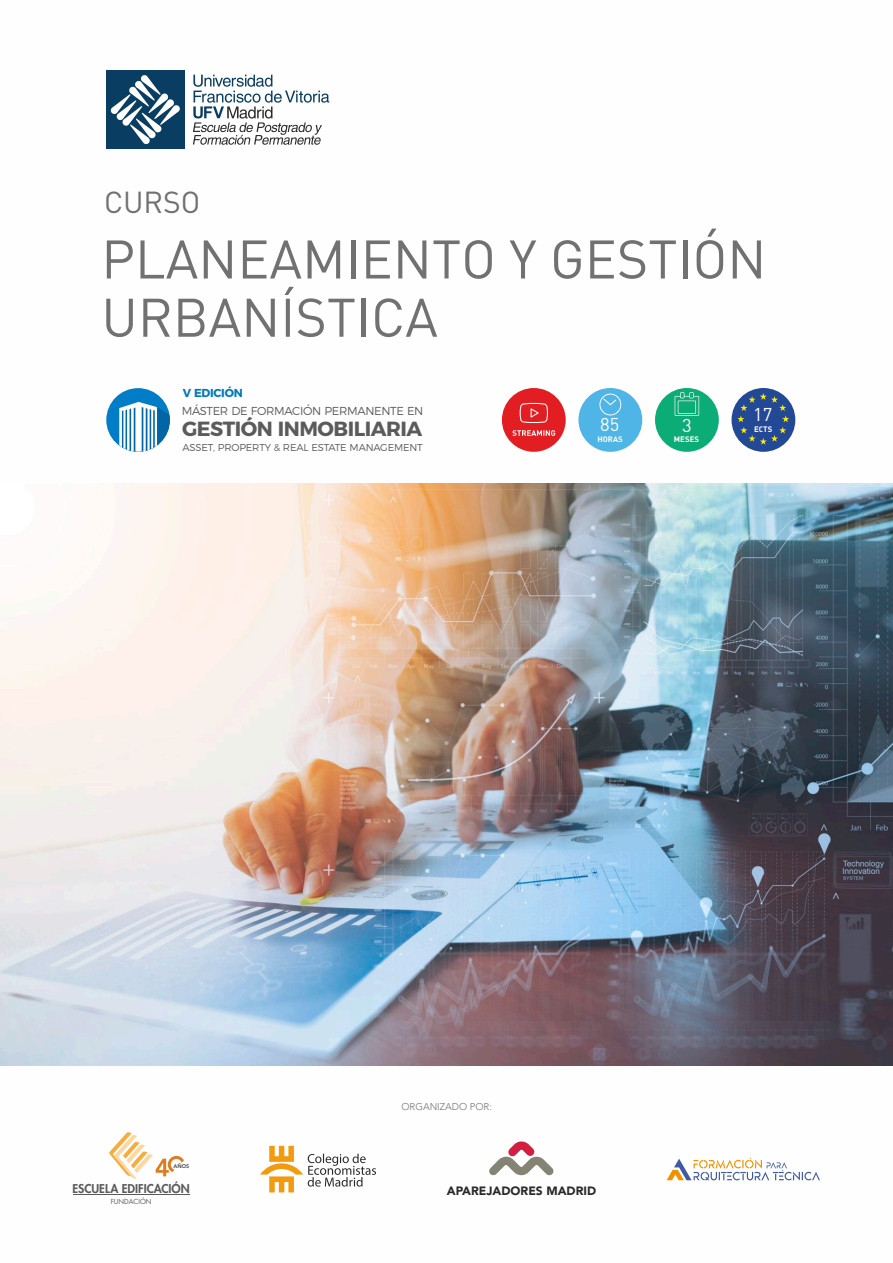
<style>
.page{position:relative;width:893px;height:1263px;background:#fff}
.page>*{position:absolute;margin:0;border:0;box-sizing:border-box;transform-origin:0 0}
.t1{font:53.4px/58.2px "DIN";color:#717171}
.t2{font:30px "DIN";color:#717171}
.t3{font:700 20.55px "Montserrat";letter-spacing:-.025em;color:#5c5b5b}
.t4{font:18.3px "DIN";color:#fefefe}
.t5{font:900 12px "Avenir LT Std";color:#2a2a29}
.t6{font:800 11.85px "Futura Std";color:#5c5b5b}
.t7{font:300 11.55px "Montserrat";letter-spacing:-.025em;color:#5c5b5b}
.t8{font:700 11.55px "Montserrat";letter-spacing:-.025em;color:#0078be}
.t9{font:300 10.05px "Montserrat";letter-spacing:-.015em;color:#5c5b5b}
.t10{font:300 9.75px "Avenir LT Std";color:#717171}
.t11{font:700 7.8px "DIN Alternate";color:#fefefe}
.t12{font:6.75px "Futura Std";color:#5c5b5b}
.t13{font:900 5.4px "Avenir LT Std";color:#5c5b5b}
</style>
<div class="page">
<img style="left:0;top:483px;width:893px;height:583px">
<svg style="left:193px;top:75px;width:136px;height:70px"></svg>
<div style="left:106px;top:71px;width:78px;height:78px;background:#093d62"></div>
<svg style="left:111px;top:75px;width:69px;height:69px"></svg>
<div style="left:655px;top:388px;width:64px;height:64px;background:#0cac77;border-radius:50%"></div>
<svg style="left:675px;top:392px;width:24px;height:24px"></svg>
<div style="left:578px;top:388px;width:64px;height:64px;background:#4fb4e6;border-radius:50%"></div>
<svg style="left:599px;top:394px;width:22px;height:21px"></svg>
<div style="left:731px;top:388px;width:64px;height:64px;background:#234895;border-radius:50%"></div>
<svg style="left:737px;top:393px;width:52px;height:52px"></svg>
<div style="left:502px;top:388px;width:64px;height:64px;background:#e21e23;border-radius:50%"></div>
<svg style="left:519px;top:402px;width:29px;height:21px"></svg>
<svg style="left:512px;top:430px;width:43px;height:6px"></svg>
<div style="left:106px;top:388px;width:64px;height:64px;background:#007dc6;border-radius:50%"></div>
<svg style="left:119px;top:402px;width:51px;height:50px"></svg>
<svg style="left:260px;top:1146px;width:116px;height:46px"></svg>
<svg style="left:667px;top:1158px;width:153px;height:22px"></svg>
<svg style="left:109px;top:1132px;width:75px;height:47px"></svg>
<hr style="left:73px;top:1195px;width:116px;height:1px;background:#5c5b5b">
<svg style="left:489px;top:1141px;width:65px;height:34px"></svg>
<h2 class="t2" style="left:104px;top:183px;width:98px">CURSO</h2>
<h1 class="t1" style="left:101px;top:229px;width:666px">PLANEAMIENTO Y GESTIÓN<br>URBANÍSTICA</h1>
<p class="t8" style="left:183px;top:386px;width:61px">V EDICIÓN</p>
<p class="t7" style="left:182px;top:403px;width:243px">MÁSTER DE FORMACIÓN PERMANENTE EN</p>
<h3 class="t3" style="left:182px;top:416px;width:242px">GESTIÓN INMOBILIARIA</h3>
<p class="t9" style="left:183px;top:441px;width:242px">ASSET, PROPERTY &amp; REAL ESTATE MANAGEMENT</p>
<h3 class="t4" style="left:753px;top:403px;width:21px">17</h3>
<h3 class="t4" style="left:600px;top:413px;width:21px">85</h3>
<p class="t11" style="left:754px;top:426px;width:20px">ECTS</p>
<h3 class="t4" style="left:682px;top:414px;width:11px">3</h3>
<p class="t11" style="left:597px;top:436px;width:27px">HORAS</p>
<p class="t11" style="left:674px;top:436px;width:27px">MESES</p>
<p class="t13" style="left:173px;top:1164px;width:17px">AÑOS</p>
<p class="t10" style="left:401px;top:1102px;width:92px">ORGANIZADO POR:</p>
<p class="t6" style="left:72px;top:1183px;width:119px">ESCUELA EDIFICACIÓN</p>
<p class="t5" style="left:447px;top:1185px;width:151px">APAREJADORES MADRID</p>
<p class="t12" style="left:111px;top:1198px;width:42px">FUNDACIÓN</p>
</div>
